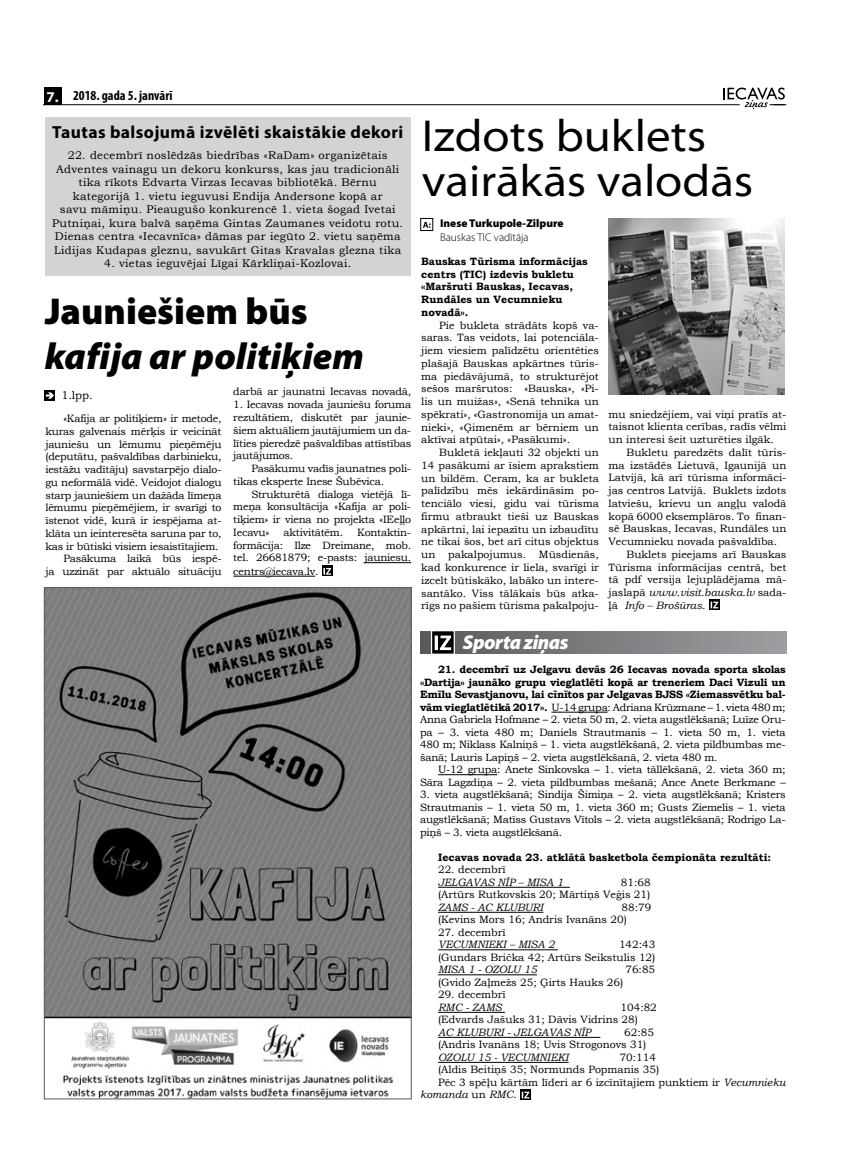
<style>
.page{position:relative;width:851px;height:1170px;background:#fff}
.page>*{position:absolute;margin:0;border:0;box-sizing:border-box;transform-origin:0 0}
.t1{font:semi-expanded 45px/45px "Myriad Pro";color:#000}
.t2{font:italic 900 37.5px "Myriad Pro";color:#000}
.t3{font:900 37.5px "Myriad Pro";color:#000}
.t4{font:italic 900 20px "Myriad Pro";letter-spacing:-.025em;color:#fff}
.t5{font:700 17.5px "Myriad Pro";letter-spacing:.025em;color:#000}
.t6{font:700 condensed 13.75px "Myriad Pro";color:#000}
.t7{font:11.25px/13.5px "Bookman Old Style";letter-spacing:.025em;color:#000;text-align:center}
.t8{font:900 11.25px "Myriad Pro";color:#000}
.t9{font:300 11.25px "Myriad Pro";color:#000}
.t10{font:10.62px/12.8px "Bookman Old Style";letter-spacing:-.02em;color:#000;text-align:justify}
.t11{font:10.62px/12.5px "Bookman Old Style";color:#000}
.t12{font:italic 10.62px "Bookman Old Style";color:#000}
.t13{font:700 10.62px/12.8px "Bookman Old Style";color:#000}
.s1{font-stretch:normal;font-size:15px;color:#fff}
.s2{font-style:normal}
.s3{font-weight:700}
.s4{font-style:italic}
</style>
<div class="page">
<hr style="left:44px;top:104px;width:695px;height:1px;background:#000">
<div style="left:44px;top:87px;width:17px;height:18px;background:#000"></div>
<svg style="left:723px;top:88px;width:63px;height:22px"></svg>
<svg style="left:423px;top:222px;width:7px;height:6px"></svg>
<div style="left:420px;top:218px;width:13px;height:13px;border:1px solid #000"></div>
<svg style="left:45px;top:390px;width:10px;height:10px"></svg>
<svg style="left:46px;top:392px;width:8px;height:6px"></svg>
<div style="left:420px;top:631px;width:365px;height:22px;background:linear-gradient(to right,#595a5d,#9c9fa1)"></div>
<svg style="left:430px;top:631px;width:25px;height:23px"></svg>
<hr style="left:551px;top:711px;width:56px;height:1px;background:#000">
<hr style="left:438px;top:774px;width:59px;height:1px;background:#000">
<hr style="left:438px;top:886px;width:132px;height:1px;background:#000">
<hr style="left:438px;top:911px;width:105px;height:1px;background:#000">
<hr style="left:438px;top:949px;width:119px;height:1px;background:#000">
<hr style="left:438px;top:974px;width:99px;height:1px;background:#000">
<hr style="left:438px;top:1011px;width:67px;height:1px;background:#000">
<hr style="left:438px;top:1036px;width:162px;height:1px;background:#000">
<hr style="left:438px;top:1061px;width:130px;height:1px;background:#000">
<svg style="left:520px;top:1089px;width:11px;height:10px"></svg>
<svg style="left:521px;top:1091px;width:8px;height:7px"></svg>
<svg style="left:709px;top:599px;width:10px;height:11px"></svg>
<svg style="left:710px;top:601px;width:8px;height:7px"></svg>
<div style="left:45px;top:117px;width:365px;height:158px;background:#d1d3d4"></div>
<img style="left:46px;top:589px;width:363px;height:507px">
<hr style="left:364px;top:562px;width:47px;height:1px;background:#000">
<hr style="left:233px;top:576px;width:82px;height:1px;background:#000">
<svg style="left:322px;top:565px;width:10px;height:11px"></svg>
<svg style="left:323px;top:568px;width:8px;height:6px"></svg>
<img style="left:608px;top:218px;width:176px;height:176px">
<p class="t6" style="left:46px;top:87px;width:127px"><span class="s1">7.</span> 2018. gada 5. janvārī</p>
<h3 class="t5" style="left:52px;top:121px;width:352px">Tautas balsojumā izvēlēti skaistākie dekori</h3>
<p class="t7" style="left:52px;top:148px;width:352px">22. decembrī noslēdzās biedrības «RaDam» organizētais Adventes vainagu un dekoru konkurss, kas jau tradicionāli tika rīkots Edvarta Virzas Iecavas bibliotēkā. Bērnu kategorijā 1. vietu ieguvusi Endija Andersone kopā ar<br>savu māmiņu. Pieaugušo konkurencē 1. vieta šogad Ivetai Putniņai, kura balvā saņēma Gintas Zaumanes veidotu rotu.<br>Dienas centra «Iecavnīca» dāmas par iegūto 2. vietu saņēma Lidijas Kudapas gleznu, savukārt Gitas Kravalas glezna tika</p>
<p class="t7" style="left:104px;top:256px;width:249px">4. vietas ieguvējai Līgai Kārkliņai-Kozlovai.</p>
<h2 class="t3" style="left:45px;top:290px;width:264px">Jauniešiem būs</h2>
<h2 class="t2" style="left:45px;top:335px;width:321px">kafija ar politiķiem</h2>
<p class="t10" style="left:233px;top:385px;width:179px">darbā ar jaunatni Iecavas novadā,</p>
<p class="t10" style="left:233px;top:398px;width:179px">1. Iecavas novada jauniešu foruma rezultātiem, diskutēt par jaunie&shy;šiem aktuāliem jautājumiem un da&shy;līties pieredzē pašvaldības attīstības jautājumos.</p>
<p class="t10" style="left:233px;top:462px;width:179px;text-indent:18px">Pasākumu vadīs jaunatnes poli&shy;tikas eksperte Inese Šubēvica.</p>
<p class="t10" style="left:233px;top:487px;width:179px;text-indent:18px">Strukturētā dialoga vietējā lī&shy;meņa konsultācija «Kafija ar poli&shy;tiķiem» ir viena no projekta «IEeļļo Iecavu»</p>
<p class="t7" style="left:61px;top:389px;width:33px">1.lpp.</p>
<p class="t10" style="left:45px;top:412px;width:178px;text-align:right">«Kafija ar politiķiem» ir metode, kuras galvenais mērķis ir veicināt jauniešu un lēmumu pieņēmēju (deputātu, pašvaldības darbinieku, iestāžu vadītāju) savstarpējo dialo&shy;gu neformālā vidē. Veidojot dialogu starp jauniešiem un dažāda līmeņa lēmumu pieņēmējiem, ir svarīgi to īstenot vidē, kurā ir iespējama at&shy;klāta un ieinteresēta saruna par to, kas ir būtiski visiem iesaistītajiem.<br>Pasākuma laikā būs iespē-<br>ja uzzināt par aktuālo situāciju</p>
<p class="t10" style="left:233px;top:525px;width:179px;text-indent:124px">Kontaktin&shy;formācija: Ilze Dreimane, mob. tel. 26681879; e-pasts: jauniesu. centrs@iecava.lv.</p>
<p class="t10" style="left:283px;top:526px;width:61px">aktivitātēm.</p>
<h1 class="t1" style="left:422px;top:114px;width:333px">Izdots buklets vairākās valodās</h1>
<p class="t8" style="left:440px;top:217px;width:125px">Inese Turkupole-Zilpure</p>
<p class="t9" style="left:440px;top:231px;width:90px">Bauskas TIC vadītāja</p>
<p class="t13" style="left:421px;top:255px;width:168px">Bauskas Tūrisma informācijas centrs (TIC) izdevis bukletu «Maršruti Bauskas, Iecavas,<br>Rundāles un Vecumnieku novadā».</p>
<p class="t10" style="left:421px;top:318px;width:179px;text-indent:18px">Pie bukleta strādāts kopš va&shy;saras. Tas veidots, lai potenciāla&shy;jiem viesiem palīdzētu orientēties plašajā Bauskas apkārtnes tūris&shy;ma piedāvājumā, to strukturējot sešos maršrutos: «Bauska», «Pi&shy;lis un muižas», «Senā tehnika un spēkrati», «Gastronomija un amat&shy;nieki», «Ģimenēm ar bērniem un aktīvai atpūtai», «Pasākumi».</p>
<p class="t10" style="left:421px;top:446px;width:179px;text-indent:18px">Bukletā iekļauti 32 objekti un 14 pasākumi ar īsiem aprakstiem un bildēm. Ceram, ka ar bukleta palīdzību mēs iekārdināsim po&shy;tenciālo viesi, gidu vai tūrisma firmu atbraukt tieši uz Bauskas apkārtni, lai iepazītu un izbaudītu ne tikai šos, bet arī citus objektus un pakalpojumus. Mūsdienās, kad konkurence ir liela, svarīgi ir izcelt būtiskāko, labāko un intere&shy;santāko. Viss tālākais būs atka&shy;rīgs no pašiem tūrisma pakalpoju-</p>
<p class="t10" style="left:608px;top:407px;width:179px">mu sniedzējiem, vai viņi pratīs at&shy;taisnot klienta cerības, radīs vēlmi un interesi šeit uzturēties ilgāk.</p>
<p class="t11" style="left:626px;top:446px;width:161px">Bukletu paredzēts dalīt tūris-</p>
<p class="t11" style="left:608px;top:458px;width:179px">ma izstādēs Lietuvā, Igaunijā un</p>
<p class="t11" style="left:608px;top:471px;width:179px">Latvijā, kā arī tūrisma informāci-</p>
<p class="t11" style="left:608px;top:484px;width:179px">jas centros Latvijā. Buklets izdots</p>
<p class="t11" style="left:608px;top:497px;width:179px">latviešu, krievu un angļu valodā</p>
<p class="t11" style="left:608px;top:509px;width:179px">kopā 6000 eksemplāros. To finan-</p>
<p class="t11" style="left:608px;top:522px;width:179px">sē Bauskas, Iecavas, Rundāles un</p>
<p class="t11" style="left:608px;top:535px;width:170px">Vecumnieku novada pašvaldība.</p>
<p class="t11" style="left:626px;top:548px;width:161px">Buklets pieejams arī Bauskas</p>
<p class="t11" style="left:608px;top:560px;width:179px">Tūrisma informācijas centrā, bet</p>
<p class="t11" style="left:608px;top:573px;width:179px">tā pdf versija lejuplādējama mā-</p>
<p class="t12" style="left:608px;top:585px;width:179px"><span class="s2">jaslapā</span> www.visit.bauska.lv <span class="s2">sada-</span></p>
<p class="t12" style="left:608px;top:598px;width:99px"><span class="s2">ļā</span> Info – Brošūras<span class="s2">.</span></p>
<h3 class="t4" style="left:463px;top:630px;width:107px">Sporta ziņas</h3>
<p class="t10" style="left:420px;top:663px;width:367px;text-indent:18px"><span class="s3">21. decembrī uz Jelgavu devās 26 Iecavas novada sporta skolas «Dartija» jaunāko grupu vieglatlēti kopā ar treneriem Daci Vizuli un Emīlu Sevastjanovu, lai cīnītos par Jelgavas BJSS «Ziemassvētku bal&shy;vām vieglatlētikā 2017».</span> U-14 grupa: Adriana Krūzmane – 1. vieta 480 m; Anna Gabriela Hofmane – 2. vieta 50 m, 2. vieta augstlēkšanā; Luīze Oru&shy;pa – 3. vieta 480 m; Daniels Strautmanis – 1. vieta 50 m, 1. vieta 480 m; Niklass Kalniņš – 1. vieta augstlēkšanā, 2. vieta pildbumbas me&shy;šanā; Lauris Lapiņš – 2. vieta augstlēkšanā, 2. vieta 480 m.</p>
<p class="t10" style="left:420px;top:763px;width:367px;text-align:right">U-12 grupa: Anete Sinkovska – 1. vieta tāllēkšanā, 2. vieta 360 m;<br>Sāra Lagzdiņa – 2. vieta pildbumbas mešanā; Ance Anete Berkmane –</p>
<p class="t10" style="left:420px;top:788px;width:367px">3. vieta augstlēkšanā; Sindija Šimiņa – 2. vieta augstlēkšanā; Kristers Strautmanis – 1. vieta 50 m, 1. vieta 360 m; Gusts Ziemelis – 1. vieta augstlēkšanā; Matīss Gustavs Vītols – 2. vieta augstlēkšanā; Rodrigo La&shy;piņš – 3. vieta augstlēkšanā.</p>
<p class="t13" style="left:438px;top:850px;width:334px">Iecavas novada 23. atklātā basketbola čempionāta rezultāti:</p>
<p class="t11" style="left:438px;top:863px;width:69px">22. decembrī</p>
<p class="t12" style="left:438px;top:875px;width:127px">JELGAVAS NĪP – MISA 1</p>
<p class="t11" style="left:438px;top:876px;width:214px;text-align:right">81:68<br>(Artūrs Rutkovskis 20; Mārtiņš Veģis 21)</p>
<p class="t12" style="left:438px;top:900px;width:107px">ZAMS - AC KLUBURI</p>
<p class="t11" style="left:438px;top:901px;width:215px;text-indent:183px">88:79 (Kevins Mors 16; Andris Ivanāns 20)</p>
<p class="t11" style="left:438px;top:925px;width:69px">27. decembrī</p>
<p class="t12" style="left:438px;top:937px;width:118px">VECUMNIEKI – MISA 2</p>
<p class="t11" style="left:438px;top:938px;width:219px;text-align:right">142:43<br>(Gundars Brička 42; Artūrs Seikstulis 12)</p>
<p class="t12" style="left:438px;top:962px;width:100px">MISA 1 - OZOLU 15</p>
<p class="t10" style="left:625px;top:963px;width:31px">76:85</p>
<p class="t11" style="left:438px;top:975px;width:187px">(Gvido Zaļmežs 25; Ģirts Hauks 26)</p>
<p class="t11" style="left:438px;top:988px;width:69px">29. decembrī</p>
<p class="t12" style="left:438px;top:999px;width:65px">RMC - ZAMS</p>
<p class="t11" style="left:438px;top:1000px;width:220px;text-indent:182px">104:82 (Edvards Jašuks 31; Dāvis Vidrins 28)</p>
<p class="t12" style="left:438px;top:1024px;width:154px">AC KLUBURI - JELGAVAS NĪP</p>
<p class="t11" style="left:438px;top:1025px;width:217px;text-indent:186px">62:85 (Andris Ivanāns 18; Uvis Strogonovs 31)</p>
<p class="t12" style="left:438px;top:1049px;width:132px">OZOLU 15 - VECUMNIEKI</p>
<p class="t10" style="left:619px;top:1050px;width:38px">70:114</p>
<p class="t11" style="left:438px;top:1063px;width:223px">(Aldis Beitiņš 35; Normunds Popmanis 35)</p>
<p class="t11" style="left:438px;top:1075px;width:349px">Pēc 3 spēļu kārtām līderi ar 6 izcīnītajiem punktiem ir <span class="s4">Vecumnieku</span></p>
<p class="t12" style="left:420px;top:1087px;width:98px">komanda <span class="s2">un</span> RMC<span class="s2">.</span></p>
</div>
